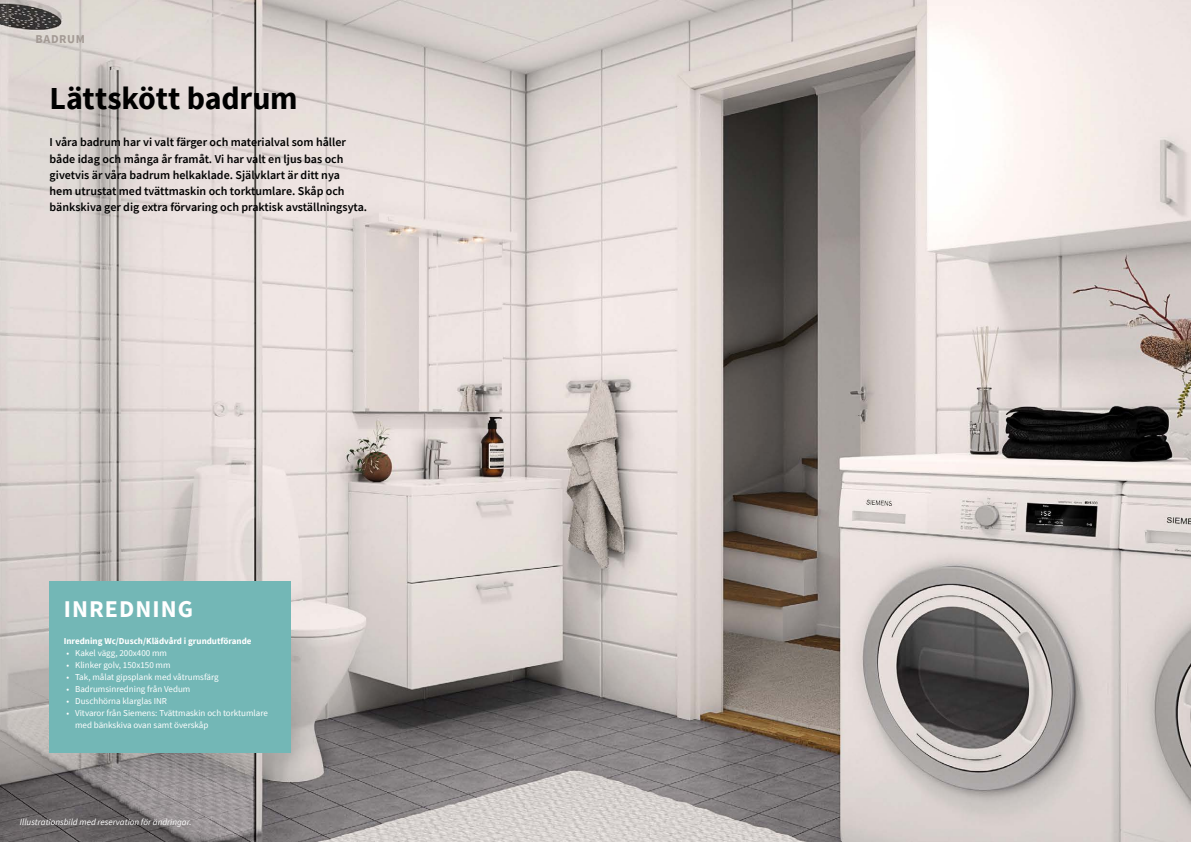
<style>
.page{position:relative;width:1191px;height:842px;background:#fff}
.page>*{position:absolute;margin:0;border:0;box-sizing:border-box;transform-origin:0 0}
.Rubrik_uppslag_32_32{font:700 32px "Source Sans Pro";letter-spacing:-.005em;color:#000}
.Specialrubrik_24_24{font:700 24px "Source Sans Pro";letter-spacing:.045em;color:#fff}
.Ingress_12_16{font:600 12px/16px "Source Sans Pro";color:#000}
.Kapitel{font:700 12px "Source Sans Pro";letter-spacing:.05em;color:#a39a94}
.t1{font:9px/12px "Source Sans Pro";color:#fff}
.Brödtext_9_12{font:italic 9px "Source Sans Pro";color:#fff}
.Brödtextrubrik_9_12{font:700 9px "Source Sans Pro";color:#fff}
</style>
<div class="page">
<img style="left:0;top:0;width:1191px;height:842px">
<div style="left:50px;top:581px;width:241px;height:171px;background:#73b7b6"></div>
<p class="Kapitel" style="left:35px;top:30px;width:51px">BADRUM</p>
<p class="Rubrik_uppslag_32_32" style="left:50px;top:77px;width:250px">Lättskött badrum</p>
<p class="Ingress_12_16" style="left:50px;top:134px;width:298px">I våra badrum har vi valt färger och materialval som håller både idag och många år framåt. Vi har valt en ljus bas och givetvis är våra badrum helkaklade. Självklart är ditt nya</p>
<p class="Ingress_12_16" style="left:50px;top:182px;width:319px">hem utrustat med tvättmaskin och torktumlare. Skåp och bänkskiva ger dig extra förvaring och praktisk avställningsyta.</p>
<p class="Specialrubrik_24_24" style="left:64px;top:593px;width:131px">INREDNING</p>
<p class="Brödtextrubrik_9_12" style="left:64px;top:635px;width:189px">Inredning Wc/Dusch/Klädvård i grundutförande</p>
<p class="t1" style="left:67px;top:647px;width:102px">• Kakel vägg, 200x400 mm</p>
<p class="t1" style="left:67px;top:659px;width:105px">• Klinker golv, 150x150 mm</p>
<p class="t1" style="left:67px;top:671px;width:153px">• Tak, målat gipsplank med våtrumsfärg</p>
<p class="t1" style="left:67px;top:683px;width:125px">• Badrumsinredning från Vedum</p>
<p class="t1" style="left:67px;top:695px;width:102px">• Duschhörna klarglas INR</p>
<p class="t1" style="left:75px;top:707px;width:194px;text-indent:-9px">• Vitvaror från Siemens: Tvättmaskin och torktumlare med bänkskiva ovan samt överskåp</p>
<p class="Brödtext_9_12" style="left:20px;top:816px;width:173px">Illustrationsbild med reservation för ändringar.</p>
</div>
